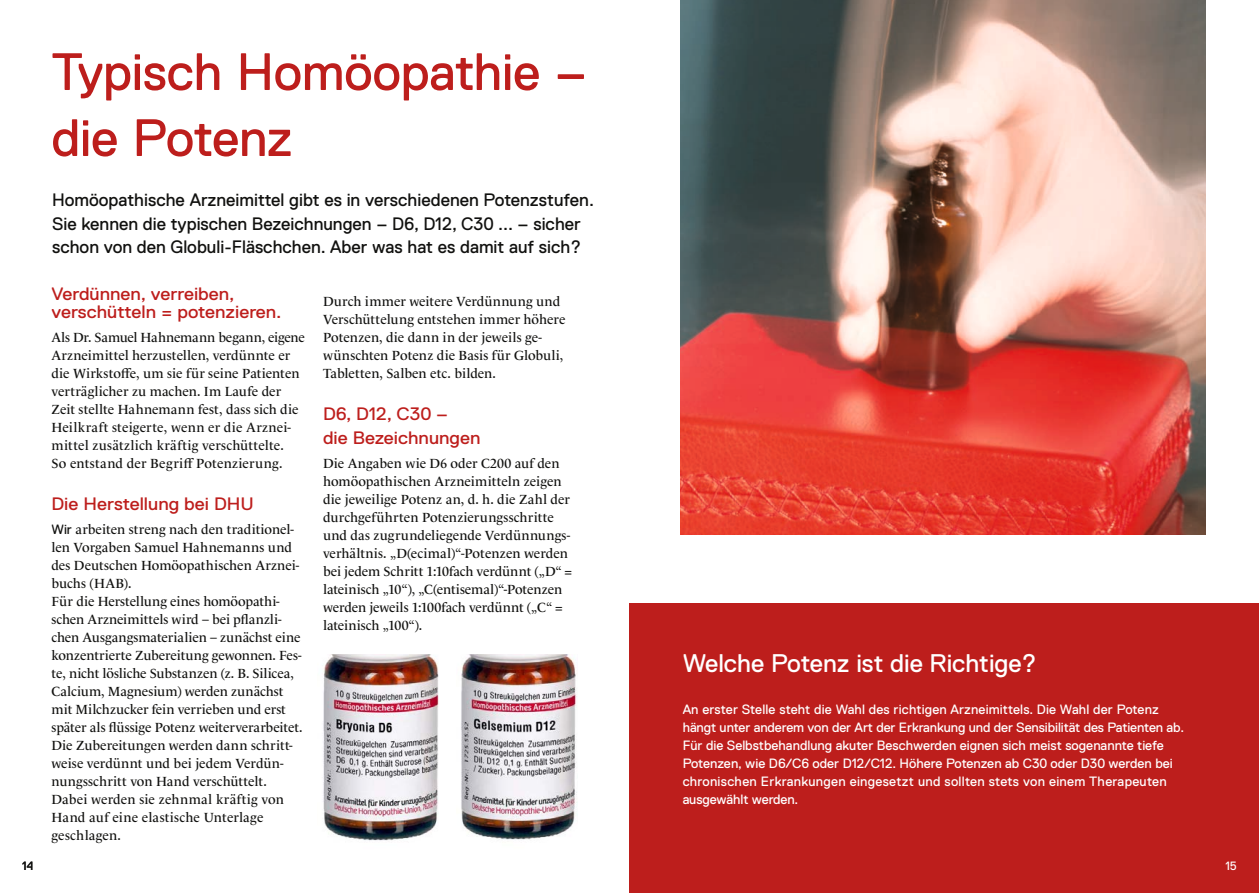
<style>
.page{position:relative;width:1259px;height:893px;background:#fff}
.page>*{position:absolute;margin:0;border:0;box-sizing:border-box;transform-origin:0 0}
.t1{font:52.5px/66px "Replica LL";letter-spacing:-.005em;color:#bd1e1c}
.t2{font:25.5px "Replica LL";color:#fff}
.t3{font:18px/23.4px "Replica LL";color:#11110f}
.t4{font:18px/18px "Replica LL";color:#bd1e1c;scale:1.07 1}
.t5{font:13.5px/18px "Le Monde Livre Std";color:#11110f}
.t6{font:13.5px/18px "Replica LL";color:#fff}
.t7{font:12px "Replica LL";color:#fff}
.t8{font:12px "Replica LL";color:#11110f}
.s1{font-family:"Replica LL"}
</style>
<div class="page">
<div style="left:629px;top:604px;width:630px;height:289px;background:#bd1e1c"></div>
<img style="left:680px;top:0;width:525px;height:534px">
<img style="left:323px;top:654px;width:115px;height:187px">
<img style="left:461px;top:654px;width:116px;height:186px">
<p class="t8" style="left:22px;top:860px;width:13px">14</p>
<h1 class="t1" style="left:51px;top:39px;width:537px">Typisch Homöopathie – die Potenz</h1>
<h3 class="t3" style="left:52px;top:189px;width:543px">Homöopathische Arzneimittel gibt es in verschiedenen Potenzstufen.<br>Sie kennen die typischen Bezeichnungen – D6, D12, C30 ... – sicher schon von den Globuli-Fläschchen. Aber was hat es damit auf sich?</h3>
<h3 class="t4" style="left:51px;top:285px;width:217px">Verdünnen, verreiben, verschütteln = potenzieren.</h3>
<p class="t5" style="left:51px;top:328px;width:255px">Als Dr. Samuel Hahnemann begann, eigene Arzneimittel herzustellen, verdünnte er die Wirkstoffe, um sie für seine Patienten verträglicher zu machen. Im Laufe der Zeit stellte Hahnemann fest, dass sich die Heilkraft steigerte, wenn er die Arznei&shy;mittel zusätzlich kräftig verschüttelte.<br>So entstand der Begriff Potenzierung.</p>
<h3 class="t4" style="left:51px;top:495px;width:191px">Die Herstellung bei DHU</h3>
<p class="t5" style="left:51px;top:520px;width:253px"><span class="s1">Wir</span> arbeiten streng nach den traditionel&shy;len Vorgaben Samuel Hahnemanns und des Deutschen Homöopathischen Arznei&shy;buchs (HAB).<br>Für die Herstellung eines homöopathi&shy;schen Arzneimittels wird – bei pflanzli&shy;chen Ausgangsmaterialien – zunächst eine konzentrierte Zubereitung gewonnen. Fes&shy;te, nicht lösliche Substanzen (z. B. Silicea, Calcium, Magnesium) werden zunächst mit Milchzucker fein verrieben und erst später als flüssige Potenz weiterverarbeitet.<br>Die Zubereitungen werden dann schritt&shy;weise verdünnt und bei jedem Verdün&shy;nungsschritt von Hand verschüttelt.<br>Dabei werden sie zehnmal kräftig von Hand auf eine elastische Unterlage geschlagen.</p>
<p class="t5" style="left:323px;top:292px;width:244px">Durch immer weitere Verdünnung und Verschüttelung entstehen immer höhere Potenzen, die dann in der jeweils ge&shy;wünschten Potenz die Basis für Globuli, Tabletten, Salben etc. bilden.</p>
<h3 class="t4" style="left:323px;top:402px;width:149px;line-height:24px">D6, D12, C30 –<br>die Bezeichnungen</h3>
<p class="t5" style="left:323px;top:454px;width:250px">Die Angaben wie D6 oder C200 auf den homöopathischen Arzneimitteln zeigen die jeweilige Potenz an, d. h. die Zahl der durchgeführten Potenzierungsschritte und das zugrundeliegende Verdünnungs&shy;verhältnis. „D(ecimal)“-Potenzen werden bei jedem Schritt 1:10fach verdünnt („D“ = lateinisch „10“), „C(entisemal)“-Potenzen werden jeweils 1:100fach verdünnt („C“ = lateinisch „100“).</p>
<h2 class="t2" style="left:682px;top:649px;width:355px">Welche Potenz ist die Richtige?</h2>
<p class="t6" style="left:682px;top:700px;width:503px">An erster Stelle steht die Wahl des richtigen Arzneimittels. Die Wahl der Potenz hängt unter anderem von der Art der Erkrankung und der Sensibilität des Patienten ab.<br>Für die Selbstbehandlung akuter Beschwerden eignen sich meist sogenannte tiefe Potenzen, wie D6/C6 oder D12/C12. Höhere Potenzen ab C30 oder D30 werden bei chronischen Erkrankungen eingesetzt und sollten stets von einem Therapeuten ausgewählt werden.</p>
<p class="t7" style="left:1225px;top:860px;width:13px">15</p>
</div>
